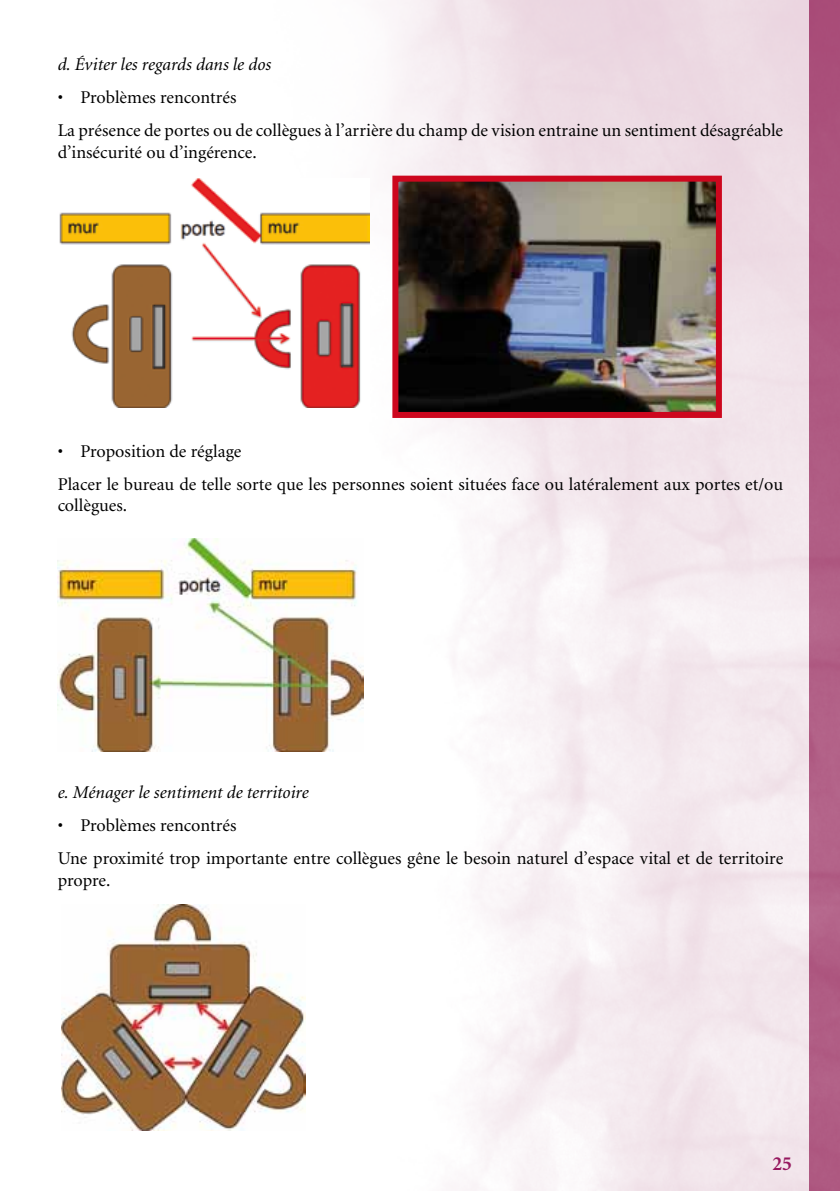
<style>
.page{position:relative;width:840px;height:1191px;background:#fff}
.page>*{position:absolute;margin:0;border:0;box-sizing:border-box;transform-origin:0 0}
.t1{font:700 20px "Minion";color:#8d0051}
.t2{font:18px/33px "Minion";color:#000}
.t3{font:italic 18px "Minion";color:#000}
</style>
<div class="page">
<img style="left:172px;top:0;width:667px;height:1191px">
<img style="left:59px;top:179px;width:310px;height:229px">
<img style="left:57px;top:539px;width:306px;height:212px">
<img style="left:61px;top:905px;width:244px;height:225px">
<img style="left:399px;top:183px;width:315px;height:228px">
<div style="left:392px;top:176px;width:329px;height:242px;border:6px solid #cd071e"></div>
<p class="t3" style="left:58px;top:56px;width:215px">d. Éviter les regards dans le dos</p>
<p class="t2" style="left:58px;top:82px;width:726px">• Problèmes rencontrés<br>La présence de portes ou de collègues à l’arrière du champ de vision entraine un sentiment désagréable</p>
<p class="t2" style="left:58px;top:136px;width:200px">d’insécurité ou d’ingérence.</p>
<p class="t2" style="left:58px;top:435px;width:726px">• Proposition de réglage<br>Placer le bureau de telle sorte que les personnes soient situées face ou latéralement aux portes et/ou</p>
<p class="t2" style="left:58px;top:490px;width:71px">collègues.</p>
<p class="t3" style="left:58px;top:783px;width:252px">e. Ménager le sentiment de territoire</p>
<p class="t2" style="left:58px;top:809px;width:726px">• Problèmes rencontrés<br>Une proximité trop importante entre collègues gêne le besoin naturel d’espace vital et de territoire</p>
<p class="t2" style="left:58px;top:864px;width:54px">propre.</p>
<p class="t1" style="left:772px;top:1153px;width:21px">25</p>
</div>
